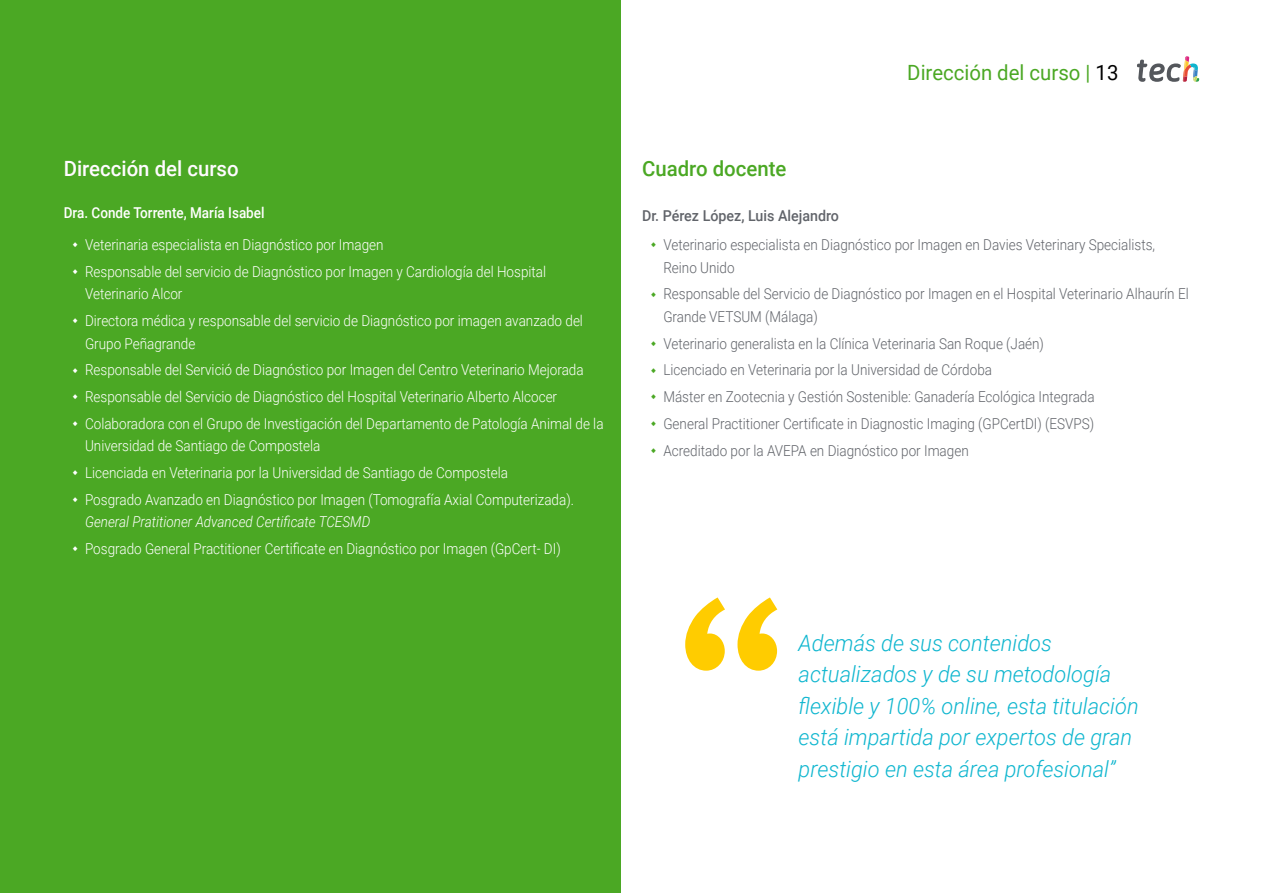
<style>
.page{position:relative;width:1263px;height:893px;background:#fff}
.page>*{position:absolute;margin:0;border:0;box-sizing:border-box;transform-origin:0 0}
.t1{font:italic 300 22.5px/31.5px "Roboto";color:#0fb6cf}
.t2{font:21px "Roboto";color:#4ba824}
.t3{font:500 21px "Roboto";color:#fffbff}
.t4{font:500 21px "Roboto";color:#4ba824}
.t5{font:300 15px/26.7px "Roboto";color:#fff;scale:.9 1}
.t6{font:300 15px/26.7px "Roboto";color:#61646a;scale:.9 1}
.t7{font:italic 300 15px "Roboto";color:#fff;scale:.9 1}
.t8{font:500 15px "Roboto";color:#fff;scale:.9 1}
.t9{font:500 15px "Roboto";color:#61646a;scale:.95 1}
.s1{color:#000}
</style>
<div class="page">
<div style="left:0;top:0;width:621px;height:893px;background:#4ba824"></div>
<svg style="left:1137px;top:56px;width:62px;height:26px"></svg>
<svg style="left:685px;top:597px;width:92px;height:74px"></svg>
<h2 class="t3" style="left:64px;top:154px;width:176px">Dirección del curso</h2>
<p class="t8" style="left:64px;top:202px;width:225px">Dra. Conde Torrente, María Isabel</p>
<p class="t5" style="left:85px;top:231px;width:514px">Veterinaria especialista en Diagnóstico por Imagen<br>Responsable del servicio de Diagnóstico por Imagen y Cardiología del Hospital</p>
<p class="t5" style="left:85px;top:280px;width:555px">Veterinario Alcor<br>Directora médica y responsable del servicio de Diagnóstico por imagen avanzado del</p>
<p class="t5" style="left:85px;top:329px;width:578px">Grupo Peñagrande<br>Responsable del Servició de Diagnóstico por Imagen del Centro Veterinario Mejorada Responsable del Servicio de Diagnóstico del Hospital Veterinario Alberto Alcocer Colaboradora con el Grupo de Investigación del Departamento de Patología Animal de la</p>
<p class="t5" style="left:85px;top:432px;width:545px">Universidad de Santiago de Compostela<br>Licenciada en Veterinaria por la Universidad de Santiago de Compostela<br>Posgrado Avanzado en Diagnóstico por Imagen (Tomografía Axial Computerizada).</p>
<p class="t7" style="left:85px;top:511px;width:318px">General Pratitioner Advanced Certificate TCESMD</p>
<p class="t5" style="left:85px;top:535px;width:530px">Posgrado General Practitioner Certificate en Diagnóstico por Imagen (GpCert- DI)</p>
<h2 class="t4" style="left:642px;top:154px;width:146px">Cuadro docente</h2>
<h2 class="t2" style="left:907px;top:57px;width:213px">Dirección del curso | <span class="s1">13</span></h2>
<p class="t9" style="left:642px;top:205px;width:209px">Dr. Pérez López, Luis Alejandro</p>
<p class="t6" style="left:663px;top:233px;width:548px;line-height:22.5px">Veterinario especialista en Diagnóstico por Imagen en Davies Veterinary Specialists,<br>Reino Unido</p>
<p class="t6" style="left:663px;top:282px;width:585px;line-height:22.5px">Responsable del Servicio de Diagnóstico por Imagen en el Hospital Veterinario Alhaurín El<br>Grande VETSUM (Málaga)</p>
<p class="t6" style="left:663px;top:329px;width:481px">Veterinario generalista en la Clínica Veterinaria San Roque (Jaén)<br>Licenciado en Veterinaria por la Universidad de Córdoba<br>Máster en Zootecnia y Gestión Sostenible: Ganadería Ecológica Integrada General Practitioner Certificate in Diagnostic Imaging (GPCertDI) (ESVPS)<br>Acreditado por la AVEPA en Diagnóstico por Imagen</p>
<h1 class="t1" style="left:799px;top:626px;width:342px">Además de sus contenidos actualizados y de su metodología flexible y 100% online, esta titulación está impartida por expertos de gran prestigio en esta área profesional”</h1>
</div>
